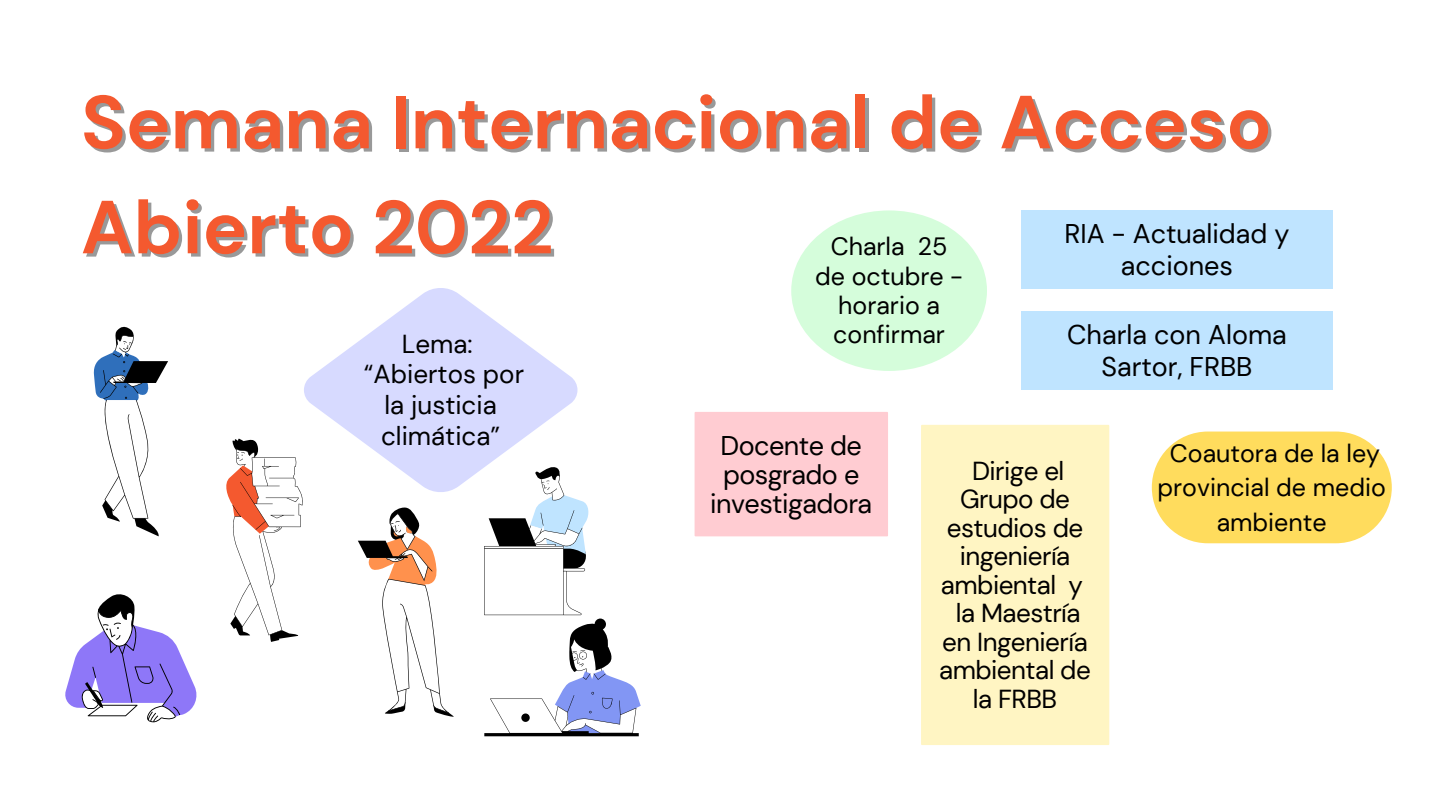
<style>
.page{position:relative;width:1440px;height:810px;background:#fff}
.page>*{position:absolute;margin:0;border:0;box-sizing:border-box;transform-origin:0 0}
.t1{font:700 75px/105px "DM Sans";color:#f4592f}
.t2{font:27px/32.2px "DM Sans";color:#000;text-align:center}
.t3{font:27px/29.2px "DM Sans";letter-spacing:-.02em;color:#000;text-align:center}
.t4{font:26px/28.5px "DM Sans";letter-spacing:-.02em;color:#000;text-align:center}
.t5{font:26px/30.8px "DM Sans";color:#000;text-align:center}
.t6{font:25px/29.2px "DM Sans";color:#000;text-align:center}
</style>
<div class="page">
<svg style="left:226px;top:439px;width:77px;height:203px"></svg>
<svg style="left:93px;top:327px;width:75px;height:209px"></svg>
<svg style="left:358px;top:508px;width:96px;height:209px"></svg>
<svg style="left:65px;top:594px;width:131px;height:128px"></svg>
<svg style="left:484px;top:494px;width:157px;height:242px"></svg>
<div style="left:1021px;top:312px;width:312px;height:78px;background:#bfe4ff"></div>
<svg style="left:304px;top:288px;width:273px;height:206px;fill:#d7daff"></svg>
<div style="left:791px;top:210px;width:196px;height:161px;background:#d5fddb;border-radius:50%"></div>
<div style="left:695px;top:412px;width:193px;height:124px;background:#ffccd2"></div>
<div style="left:921px;top:425px;width:188px;height:320px;background:#fff5c3"></div>
<div style="left:1152px;top:432px;width:240px;height:111px;background:#ffdc5d;border-radius:56px"></div>
<div style="left:1021px;top:210px;width:312px;height:79px;background:#bfe4ff"></div>
<h1 class="t1" style="left:81px;top:70px;width:1192px">Semana Internacional de Acceso<br>Abierto 2022</h1>
<p class="t2" style="left:1064px;top:217px;width:227px">RIA - Actualidad y acciones</p>
<p class="t6" style="left:815px;top:232px;width:150px">Charla 25 de octubre - horario a confirmar</p>
<p class="t2" style="left:1067px;top:318px;width:221px">Charla con Aloma<br>Sartor, FRBB</p>
<p class="t5" style="left:364px;top:328px;width:162px">Lema: “Abiertos por la justicia climática”</p>
<p class="t3" style="left:710px;top:431px;width:164px">Docente de posgrado e investigadora</p>
<p class="t6" style="left:1158px;top:436px;width:230px;line-height:34.5px">Coautora de la ley provincial de medio ambiente</p>
<p class="t4" style="left:939px;top:456px;width:153px">Dirige el<br>Grupo de estudios de ingeniería ambiental y la Maestría en Ingeniería ambiental de la FRBB</p>
</div>
